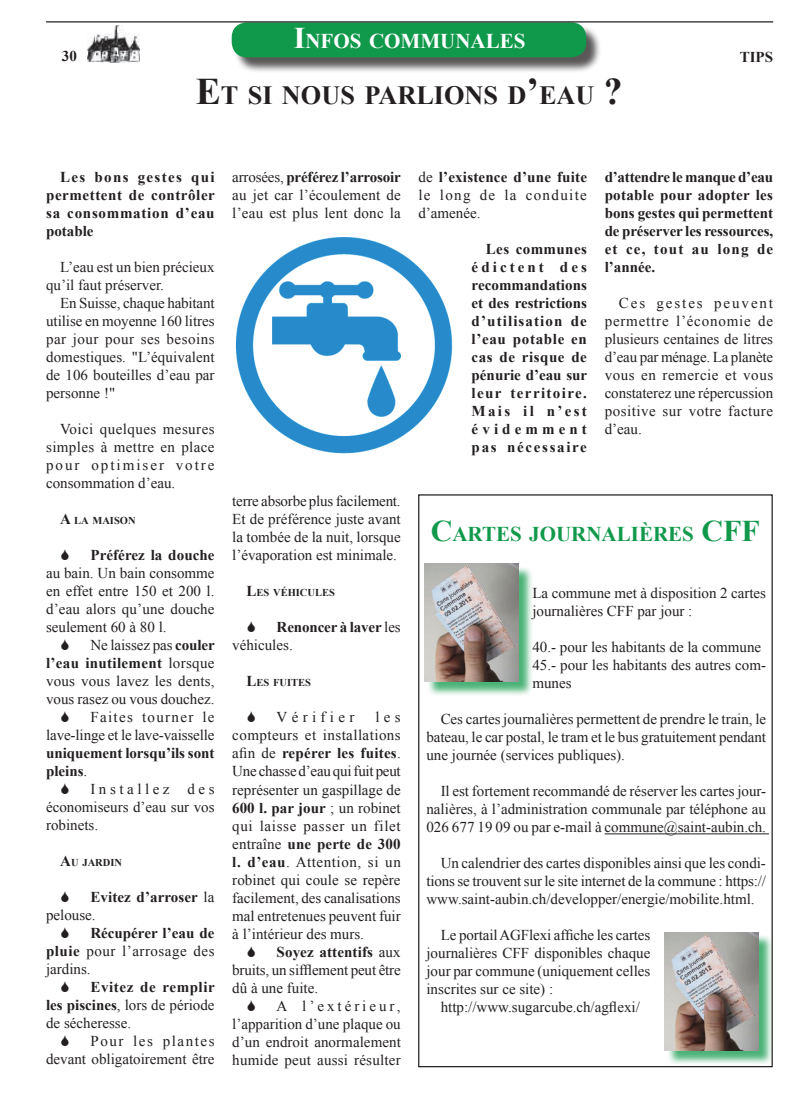
<style>
.page{position:relative;width:798px;height:1117px;background:#fff}
.page>*{position:absolute;margin:0;border:0;box-sizing:border-box;transform-origin:0 0}
.t1{font:700 26.25px "Times New Roman";color:#231f20}
.t2{font:700 21px "Times New Roman";color:#10994b}
.t3{font:700 21px "Times New Roman";color:#fff}
.t4{font:15px/18px "Times New Roman";color:#231f20;text-align:justify}
.t5{font:700 15px/18px "Times New Roman";letter-spacing:.005em;color:#231f20;text-align:justify}
.t6{font:15px "Times New Roman";letter-spacing:.29em;color:#231f20}
.t7{font:700 10.5px "Times New Roman";color:#231f20}
.s1{font-size:30px}
.s2{font-size:37.5px}
.s3{font-size:15px}
.s4{font-weight:700}
.s5{font-weight:400}
</style>
<div class="page">
<div style="left:233px;top:24px;width:368px;height:49px;background:#231f20;opacity:.75"></div>
<div style="left:231px;top:22px;width:355px;height:35px;background:#10994b;border-radius:15px"></div>
<img style="left:88px;top:25px;width:51px;height:38px">
<hr style="left:46px;top:21px;width:726px;height:2px;background:#231f20">
<div style="left:426px;top:565px;width:107px;height:132px;background:#10994b;opacity:.75"></div>
<img style="left:424px;top:563px;width:94px;height:118px">
<hr style="left:604px;top:833px;width:164px;height:1px;background:#231f20">
<div style="left:666px;top:933px;width:107px;height:132px;background:#10994b;opacity:.75"></div>
<img style="left:664px;top:932px;width:94px;height:118px">
<img style="left:236px;top:237px;width:217px;height:217px">
<h2 class="t3" style="left:293px;top:27px;width:233px"><span class="s1">I</span>NFOS COMMUNALES</h2>
<p class="t5" style="left:62px;top:47px;width:16px">30</p>
<p class="t5" style="left:739px;top:47px;width:35px">TIPS</p>
<h1 class="t1" style="left:196px;top:77px;width:428px"><span class="s2">E</span>T SI NOUS PARLIONS D<span class="s2">’</span>EAU <span class="s2">?</span></h1>
<p class="t5" style="left:46px;top:167px;width:170px;text-indent:14px">Les bons gestes qui permettent de contrôler sa consommation d’eau potable</p>
<p class="t4" style="left:46px;top:257px;width:170px;text-indent:14px">L’eau est un bien précieux qu’il faut préserver.</p>
<p class="t4" style="left:46px;top:293px;width:170px;text-indent:14px">En Suisse, chaque habitant utilise en moyenne 160 litres par jour pour ses besoins domestiques. "L’équivalent de 106 bouteilles d’eau par personne !"</p>
<p class="t4" style="left:46px;top:419px;width:170px;text-indent:14px">Voici quelques mesures simples à mettre en place pour optimiser votre consommation d’eau.</p>
<p class="t7" style="left:60px;top:513px;width:77px"><span class="s3">A</span> LA MAISON</p>
<p class="t5" style="left:90px;top:545px;width:126px">Préférez la douche</p>
<p class="t4" style="left:46px;top:563px;width:170px">au bain. Un bain consomme en effet entre 150 et 200 l. d’eau alors qu’une douche seulement 60 à 80 l.</p>
<p class="t4" style="left:46px;top:635px;width:170px;text-align:right">Ne laissez pas <span class="s4">couler<br>l’eau inutilement</span> lorsque vous vous lavez les dents, vous rasez ou vous douchez.<br>Faites tourner le lave-linge et le lave-vaisselle</p>
<p class="t5" style="left:46px;top:743px;width:170px">uniquement lorsqu’ils sont pleins<span class="s5">.</span></p>
<p class="t4" style="left:46px;top:779px;width:170px;text-indent:44px">Installez des économiseurs d’eau sur vos robinets.</p>
<p class="t7" style="left:60px;top:855px;width:63px"><span class="s3">A</span>U JARDIN</p>
<p class="t5" style="left:46px;top:887px;width:170px;text-indent:44px">Evitez d’arroser <span class="s5">la pelouse.</span></p>
<p class="t4" style="left:46px;top:923px;width:170px;text-indent:44px"><span class="s4">Récupérer l’eau de pluie</span> pour l’arrosage des jardins.</p>
<p class="t4" style="left:46px;top:977px;width:170px;text-indent:44px"><span class="s4">Evitez de remplir les piscines</span>, lors de période de sécheresse.</p>
<p class="t4" style="left:46px;top:1031px;width:170px;text-align:right">Pour les plantes<br>devant obligatoirement être</p>
<p class="t4" style="left:232px;top:168px;width:170px">arrosées, <span class="s4">préférez l’arrosoir </span>au jet car l’écoulement de l’eau est plus lent donc la</p>
<p class="t4" style="left:232px;top:492px;width:170px">terre absorbe plus facilement.<br>Et de préférence juste avant la tombée de la nuit, lorsque l’évaporation est minimale.</p>
<p class="t7" style="left:246px;top:585px;width:90px"><span class="s3">L</span>ES VÉHICULES</p>
<p class="t5" style="left:232px;top:617px;width:170px;text-indent:44px">Renoncer à laver <span class="s5">les véhicules.</span></p>
<p class="t7" style="left:246px;top:675px;width:66px"><span class="s3">L</span>ES FUITES</p>
<p class="t6" style="left:276px;top:707px;width:79px">Vérifier</p>
<p class="t4" style="left:232px;top:708px;width:170px;text-indent:143px">les compteurs et installations afin de <span class="s4">repérer les fuites</span>.<br>Une chasse d’eau qui fuit peut représenter un gaspillage de <span class="s4">600 l. par jour</span> ; un robinet qui laisse passer un filet entraîne <span class="s4">une perte de 300 l. d’eau</span>. Attention, si un robinet qui coule se repère facilement, des canalisations mal entretenues peuvent fuir à l’intérieur des murs.</p>
<p class="t4" style="left:232px;top:942px;width:170px;text-indent:44px"><span class="s4">Soyez attentifs</span> aux bruits, un sifflement peut être dû à une fuite.</p>
<p class="t4" style="left:232px;top:996px;width:170px;text-indent:44px">A l’extérieur, l’apparition d’une plaque ou d’un endroit anormalement humide peut aussi résulter</p>
<p class="t4" style="left:418px;top:168px;width:170px">de <span class="s4">l’existence d’une fuite </span>le long de la conduite d’amenée.</p>
<p class="t5" style="left:471px;top:239px;width:117px;text-indent:14px">Les communes édictent des recommandations et des restrictions d’utilisation de l’eau potable en cas de risque de pénurie d’eau sur leur territoire.<br>Mais il n’est évidemment pas nécessaire</p>
<p class="t5" style="left:604px;top:167px;width:170px">d’attendre le manque d’eau potable pour adopter les bons gestes qui permettent de préserver les ressources, et ce, tout au long de l’année.</p>
<p class="t4" style="left:604px;top:293px;width:170px;text-indent:14px">Ces gestes peuvent permettre l’économie de plusieurs centaines de litres d’eau par ménage. La planète vous en remercie et vous constaterez une répercussion positive sur votre facture d’eau.</p>
<h2 class="t2" style="left:430px;top:519px;width:311px"><span class="s1">C</span>ARTES JOURNALIÈRES <span class="s1">CFF</span></h2>
<p class="t4" style="left:532px;top:583px;width:235px">La commune met à disposition 2 cartes journalières CFF par jour :</p>
<p class="t4" style="left:532px;top:637px;width:235px;text-align:left">40.- pour les habitants de la commune<br>45.- pour les habitants des autres com&shy;munes</p>
<p class="t4" style="left:426px;top:709px;width:341px;text-indent:14px">Ces cartes journalières permettent de prendre le train, le bateau, le car postal, le tram et le bus gratuitement pendant une journée (services publiques).</p>
<p class="t4" style="left:426px;top:781px;width:341px;text-indent:14px">Il est fortement recommandé de réserver les cartes jour&shy;nalières, à l’administration communale par téléphone au 026 677 19 09 ou par e-mail à commune@saint-aubin.ch.</p>
<p class="t4" style="left:426px;top:853px;width:341px;text-indent:14px">Un calendrier des cartes disponibles ainsi que les condi&shy;tions se trouvent sur le site internet de la commune : https:// www.saint-aubin.ch/developper/energie/mobilite.html.</p>
<p class="t4" style="left:426px;top:925px;width:225px;text-indent:14px">Le portail AGFlexi affiche les cartes journalières CFF disponibles chaque jour par commune (uniquement celles inscrites sur ce site) :</p>
<p class="t4" style="left:440px;top:997px;width:201px">http://www.sugarcube.ch/agflexi/</p>
</div>
